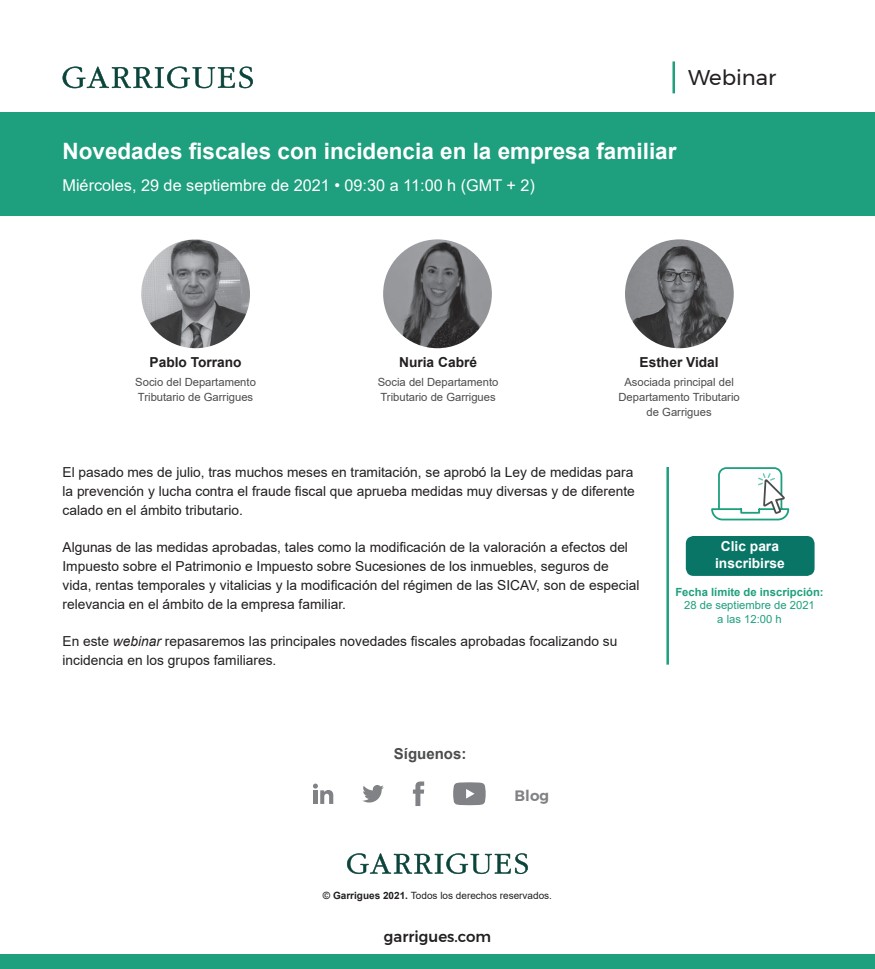
<style>
.page{position:relative;width:875px;height:969px;background:#fff}
.page>*{position:absolute;margin:0;border:0;box-sizing:border-box;transform-origin:0 0}
.t1{font:700 22.5px "Arial";color:#fff}
.t2{font:21.25px "Montserrat";color:#231f20}
.t3{font:16.25px "Arial";color:#fff}
.t4{font:500 15px "Montserrat";color:#231f20}
.t5{font:700 15px "Arial";color:#4b4c4d}
.t6{font:600 15px "Montserrat";color:#808285}
.t7{font:13.75px/18.8px "Arial";color:#231f20}
.t8{font:700 13.75px "Arial";color:#231f20}
.t9{font:700 13.75px "Arial";color:#fff}
.t10{font:11.25px/15px "Arial";color:#4b4c4d}
.t11{font:11.25px/13.8px "Arial";color:#1e9f7e;text-align:center}
.t12{font:700 11.25px "Arial";color:#1e9f7e}
.t13{font:10px "Arial";color:#231f20}
.s1{font-style:italic}
.s2{font-weight:700}
</style>
<div class="page">
<svg style="left:62px;top:66px;width:191px;height:22px"></svg>
<hr style="left:672px;top:61px;width:3px;height:32px;background:#1e9f7e">
<hr style="left:666px;top:467px;width:3px;height:197px;background:#1e9f7e">
<div style="left:0;top:112px;width:875px;height:103px;background:#1e9f7e"></div>
<div style="left:686px;top:536px;width:129px;height:39px;background:#087566;border-radius:8px"></div>
<svg style="left:711px;top:467px;width:79px;height:54px"></svg>
<img style="left:625px;top:239px;width:109px;height:109px;border-radius:54px">
<img style="left:141px;top:239px;width:109px;height:109px;border-radius:54px">
<img style="left:383px;top:239px;width:109px;height:109px;border-radius:54px">
<svg style="left:347px;top:853px;width:181px;height:20px"></svg>
<div style="left:0;top:954px;width:875px;height:14px;background:#1e9f7e"></div>
<svg style="left:362px;top:785px;width:22px;height:17px"></svg>
<svg style="left:413px;top:781px;width:11px;height:24px"></svg>
<svg style="left:313px;top:783px;width:20px;height:20px"></svg>
<svg style="left:453px;top:782px;width:33px;height:23px"></svg>
<p class="t2" style="left:688px;top:61px;width:90px">Webinar</p>
<p class="t1" style="left:62px;top:135px;width:616px">Novedades fiscales con incidencia en la empresa familiar</p>
<p class="t3" style="left:62px;top:174px;width:474px">Miércoles, 29 de septiembre de 2021 • 09:30 a 11:00 h (GMT + 2)</p>
<p class="t8" style="left:150px;top:352px;width:94px">Pablo Torrano</p>
<p class="t10" style="left:135px;top:374px;width:122px">Socio del Departamento<br>Tributario de Garrigues</p>
<p class="t8" style="left:399px;top:352px;width:79px">Nuria Cabré</p>
<p class="t10" style="left:378px;top:374px;width:122px">Socia del Departamento<br>Tributario de Garrigues</p>
<p class="t8" style="left:640px;top:352px;width:81px">Esther Vidal</p>
<p class="t10" style="left:619px;top:374px;width:123px;text-align:center">Asociada principal del<br>Departamento Tributario de Garrigues</p>
<p class="t7" style="left:62px;top:463px;width:574px;text-align:justify">El pasado mes de julio, tras muchos meses en tramitación, se aprobó la Ley de medidas para la prevención y lucha contra el fraude fiscal que aprueba medidas muy diversas y de diferente calado en el ámbito tributario.</p>
<p class="t7" style="left:62px;top:538px;width:579px">Algunas de las medidas aprobadas, tales como la modificación de la valoración a efectos del Impuesto sobre el Patrimonio e Impuesto sobre Sucesiones de los inmuebles, seguros de vida, rentas temporales y vitalicias y la modificación del régimen de las SICAV, son de especial relevancia en el ámbito de la empresa familiar.</p>
<p class="t7" style="left:62px;top:631px;width:556px">En este <span class="s1">webinar</span> repasaremos las principales novedades fiscales aprobadas focalizando su incidencia en los grupos familiares.</p>
<p class="t5" style="left:394px;top:743px;width:74px">Síguenos:</p>
<p class="t6" style="left:515px;top:783px;width:36px">Blog</p>
<p class="t13" style="left:323px;top:888px;width:231px"><span class="s2">© Garrigues 2021.</span> Todos los derechos reservados.</p>
<p class="t4" style="left:384px;top:924px;width:109px">garrigues.com</p>
<p class="t9" style="left:721px;top:536px;width:60px">Clic para</p>
<p class="t9" style="left:715px;top:553px;width:71px">inscribirse</p>
<p class="t12" style="left:675px;top:583px;width:150px">Fecha límite de inscripción:</p>
<p class="t11" style="left:684px;top:598px;width:132px">28 de septiembre de 2021 a las 12:00 h</p>
</div>
